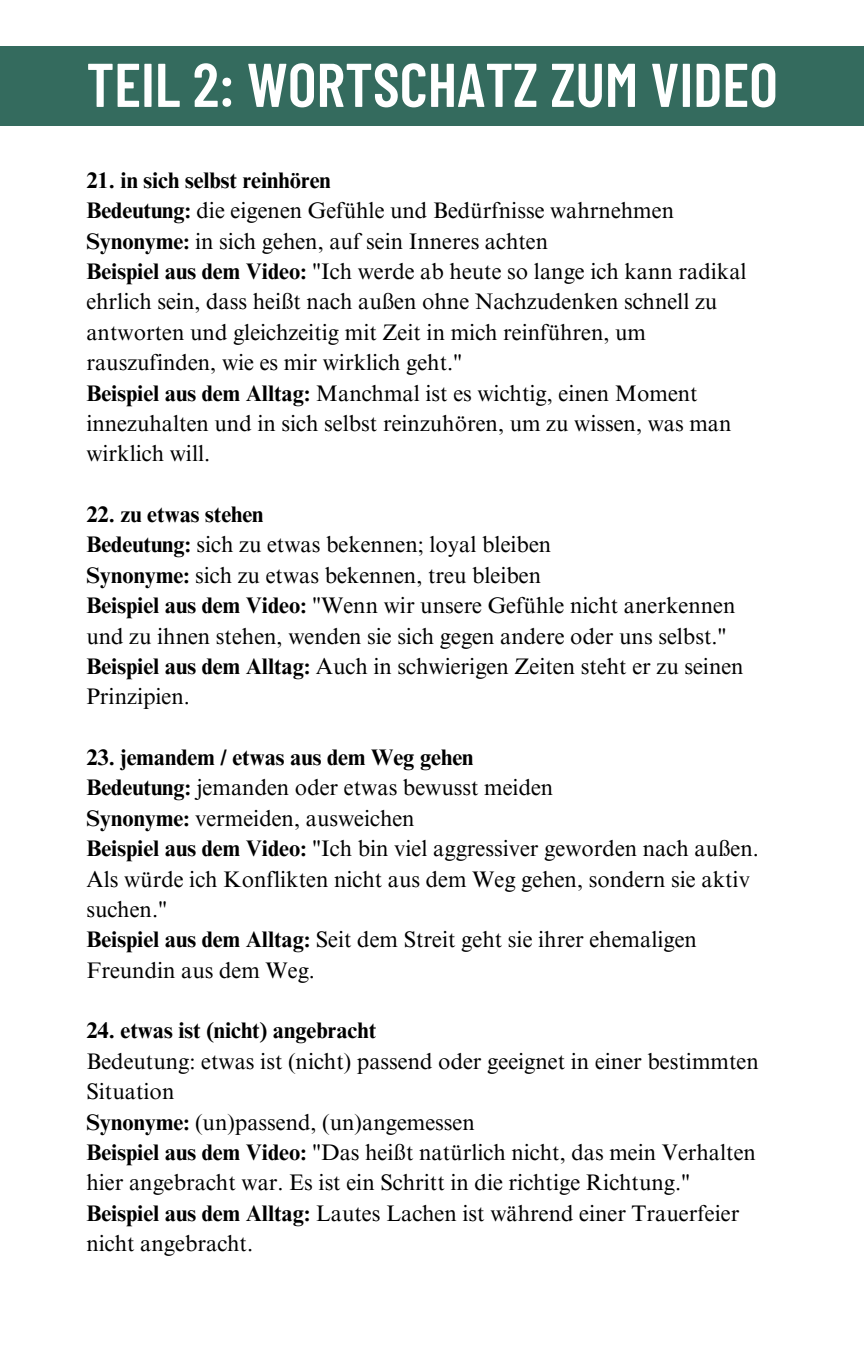
<style>
.page{position:relative;width:864px;height:1350px;background:#fff}
.page>*{position:absolute;margin:0;border:0;box-sizing:border-box;transform-origin:0 0}
.t1{font:600 61.65px "Barlow Condensed";color:#fff}
.t2{font:22.5px/30.4px "Times NRMT Pro";color:#000}
.t3{font:700 22.5px "Times NRMT Pro";color:#000}
.s1{font-weight:700}
</style>
<div class="page">
<div style="left:0;top:47px;width:864px;height:79px;background:#346b5e"></div>
<p class="t1" style="left:86px;top:45px;width:693px">TEIL 2: WORTSCHATZ ZUM VIDEO</p>
<h1 class="t3" style="left:86px;top:172px;width:246px">21. in sich selbst reinhören</h1>
<p class="t2" style="left:86px;top:198px;width:589px"><span class="s1">Bedeutung:</span> die eigenen Gefühle und Bedürfnisse wahrnehmen</p>
<p class="t2" style="left:86px;top:229px;width:463px"><span class="s1">Synonyme:</span> in sich gehen, auf sein Inneres achten</p>
<p class="t2" style="left:86px;top:259px;width:662px"><span class="s1">Beispiel aus dem Video:</span> "Ich werde ab heute so lange ich kann radikal ehrlich sein, dass heißt nach außen ohne Nachzudenken schnell zu antworten und gleichzeitig mit Zeit in mich reinführen, um rauszufinden, wie es mir wirklich geht."</p>
<p class="t2" style="left:86px;top:380px;width:647px"><span class="s1">Beispiel aus dem Alltag:</span> Manchmal ist es wichtig, einen Moment innezuhalten und in sich selbst reinzuhören, um zu wissen, was man wirklich will.</p>
<p class="t3" style="left:86px;top:506px;width:179px">22. zu etwas stehen</p>
<p class="t2" style="left:86px;top:532px;width:466px"><span class="s1">Bedeutung:</span> sich zu etwas bekennen; loyal bleiben</p>
<p class="t2" style="left:86px;top:563px;width:456px"><span class="s1">Synonyme:</span> sich zu etwas bekennen, treu bleiben</p>
<p class="t2" style="left:86px;top:593px;width:651px"><span class="s1">Beispiel aus dem Video:</span> "Wenn wir unsere Gefühle nicht anerkennen und zu ihnen stehen, wenden sie sich gegen andere oder uns selbst."</p>
<p class="t2" style="left:86px;top:654px;width:659px"><span class="s1">Beispiel aus dem Alltag:</span> Auch in schwierigen Zeiten steht er zu seinen<br>Prinzipien.</p>
<p class="t3" style="left:86px;top:749px;width:389px">23. jemandem / etwas aus dem Weg gehen</p>
<p class="t2" style="left:86px;top:775px;width:469px"><span class="s1">Bedeutung:</span> jemanden oder etwas bewusst meiden</p>
<p class="t2" style="left:86px;top:806px;width:330px"><span class="s1">Synonyme:</span> vermeiden, ausweichen</p>
<p class="t2" style="left:86px;top:836px;width:674px"><span class="s1">Beispiel aus dem Video:</span> "Ich bin viel aggressiver geworden nach außen.<br>Als würde ich Konflikten nicht aus dem Weg gehen, sondern sie aktiv suchen."</p>
<p class="t2" style="left:86px;top:927px;width:612px"><span class="s1">Beispiel aus dem Alltag:</span> Seit dem Streit geht sie ihrer ehemaligen<br>Freundin aus dem Weg.</p>
<p class="t3" style="left:86px;top:1022px;width:291px">24. etwas ist (nicht) angebracht</p>
<p class="t2" style="left:86px;top:1049px;width:674px">Bedeutung: etwas ist (nicht) passend oder geeignet in einer bestimmten<br>Situation</p>
<p class="t2" style="left:86px;top:1109px;width:390px"><span class="s1">Synonyme:</span> (un)passend, (un)angemessen</p>
<p class="t2" style="left:86px;top:1140px;width:671px"><span class="s1">Beispiel aus dem Video:</span> "Das heißt natürlich nicht, das mein Verhalten hier angebracht war. Es ist ein Schritt in die richtige Richtung."</p>
<p class="t2" style="left:86px;top:1201px;width:655px"><span class="s1">Beispiel aus dem Alltag:</span> Lautes Lachen ist während einer Trauerfeier nicht angebracht.</p>
</div>
